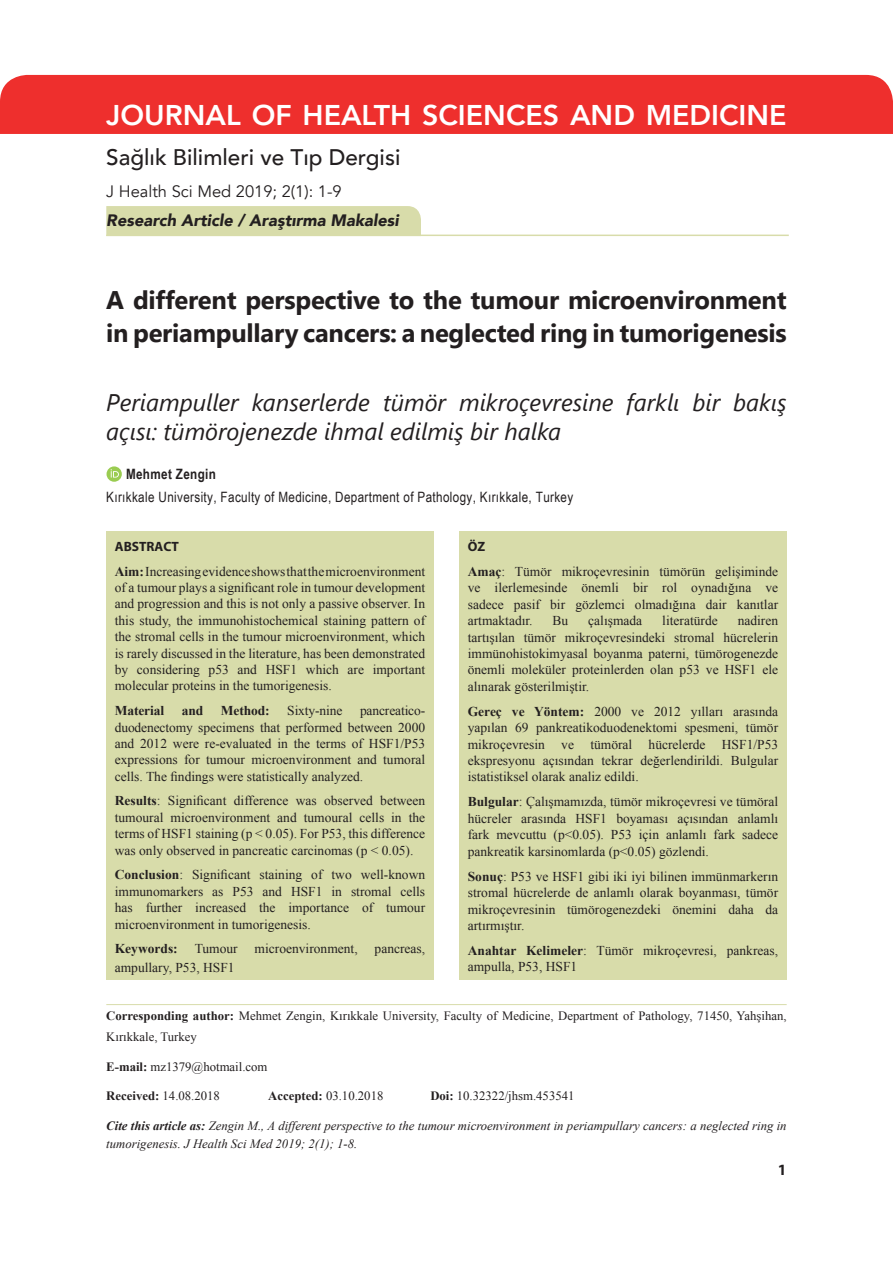
<style>
.page{position:relative;width:893px;height:1263px;background:#fff}
.page>*{position:absolute;margin:0;border:0;box-sizing:border-box;transform-origin:0 0}
.t1{font:800 28.5px "Avenir";color:#fff}
.t2{font:700 25.5px/32.1px "Segoe UI";letter-spacing:-.01em;color:#231f20}
.t3{font:italic 24px/28.8px "Segoe UI";color:#231f20}
.t4{font:500 22.5px "Avenir";color:#231f20}
.t5{font:italic 900 16.5px "Avenir";color:#231f20}
.t6{font:16.5px "Avenir";color:#231f20}
.t7{font:700 15.75px "Branding Sans";color:#231f20}
.t8{font:14.25px "Arial Narrow";letter-spacing:.025em;color:#231f20}
.t9{font:700 14.25px "Arial Narrow";letter-spacing:.025em;color:#231f20}
.t10{font:13.5px/16.5px "Times New Roman";color:#231f20;text-align:justify}
.t11{font:700 13.5px "Times New Roman";letter-spacing:-.01em;color:#231f20}
.t12{font:700 13.5px "Branding Sans";color:#231f20}
.t13{font:12.75px/21.1px "Times New Roman";color:#231f20}
.t14{font:italic 12.75px/17.2px "Times New Roman";color:#231f20}
.s1{font-weight:700}
</style>
<div class="page">
<svg style="left:107px;top:466px;width:15px;height:16px"></svg>
<svg style="left:111px;top:469px;width:8px;height:9px"></svg>
<div style="left:459px;top:531px;width:328px;height:449px;background:#d8dcaa"></div>
<div style="left:106px;top:531px;width:328px;height:449px;background:#d8dcaa"></div>
<hr style="left:106px;top:1004px;width:681px;height:1px;background:#d8dcaa">
<hr style="left:106px;top:235px;width:683px;height:1px;background:#d8dcaa">
<div style="left:0;top:75px;width:893px;height:59px;background:#ee2f2d"></div>
<div style="left:106px;top:206px;width:315px;height:29px;background:#d8dcaa"></div>
<h1 class="t1" style="left:106px;top:93px;width:682px">JOURNAL OF HEALTH SCIENCES AND MEDICINE</h1>
<h3 class="t4" style="left:106px;top:137px;width:296px">Sağlık Bilimleri ve Tıp Dergisi</h3>
<p class="t6" style="left:106px;top:181px;width:237px">J Health Sci Med 2019; 2(1): 1-9</p>
<p class="t5" style="left:106px;top:207px;width:294px">Research Article / Araştırma Makalesi</p>
<h2 class="t2" style="left:106px;top:283px;width:682px">A different perspective to the tumour microenvironment in periampullary cancers: a neglected ring in tumorigenesis</h2>
<h3 class="t3" style="left:106px;top:387px;width:682px">Periampuller kanserlerde tümör mikroçevresine farklı bir bakış açısı: tümörojenezde ihmal edilmiş bir halka</h3>
<p class="t9" style="left:126px;top:463px;width:91px">Mehmet Zengin</p>
<p class="t8" style="left:106px;top:487px;width:469px">Kırıkkale University, Faculty of Medicine, Department of Pathology, Kırıkkale, Turkey</p>
<p class="t12" style="left:468px;top:539px;width:19px">ÖZ</p>
<p class="t10" style="left:468px;top:563px;width:312px"><span class="s1">Amaç</span>: Tümör mikroçevresinin tümörün gelişiminde ve ilerlemesinde önemli bir rol oynadığına ve sadece pasif bir gözlemci olmadığına dair kanıtlar artmaktadır.</p>
<p class="t12" style="left:115px;top:539px;width:65px">ABSTRACT</p>
<p class="t10" style="left:115px;top:563px;width:312px"><span class="s1">Aim:</span> Increasing evidence shows that the microenvironment of a tumour plays a significant role in tumour development and progression and this is not only a passive observer. In this study, the immunohistochemical staining pattern of the stromal cells in the tumour microenvironment, which is rarely discussed in the literature, has been demonstrated by considering p53 and HSF1 which are important molecular proteins in the tumorigenesis.</p>
<p class="t11" style="left:115px;top:701px;width:51px">Material</p>
<p class="t11" style="left:182px;top:701px;width:23px">and</p>
<p class="t11" style="left:221px;top:701px;width:50px">Method:</p>
<p class="t10" style="left:287px;top:702px;width:57px">Sixty-nine</p>
<p class="t10" style="left:468px;top:612px;width:312px;text-indent:270px">nadiren tartışılan tümör mikroçevresindeki stromal hücrelerin immünohistokimyasal boyanma paterni, tümörogenezde önemli moleküler proteinlerden olan p53 ve HSF1 ele alınarak gösterilmiştir.</p>
<p class="t10" style="left:468px;top:703px;width:312px"><span class="s1">Gereç ve Yöntem:</span> 2000 ve 2012 yılları arasında yapılan 69 pankreatikoduodenektomi spesmeni, tümör mikroçevresin ve tümöral hücrelerde HSF1/P53 ekspresyonu açısından tekrar değerlendirildi. Bulgular istatistiksel olarak analiz edildi.</p>
<p class="t10" style="left:468px;top:793px;width:312px"><span class="s1">Bulgular</span>: Çalışmamızda, tümör mikroçevresi ve tümöral hücreler arasında HSF1 boyaması açısından anlamlı fark mevcuttu (p&lt;0.05). P53 için anlamlı fark sadece pankreatik karsinomlarda (p&lt;0.05) gözlendi.</p>
<p class="t10" style="left:468px;top:868px;width:312px"><span class="s1">Sonuç</span>: P53 ve HSF1 gibi iki iyi bilinen immünmarkerın stromal hücrelerde de anlamlı olarak boyanması, tümör mikroçevresinin tümörogenezdeki önemini daha da artırmıştır.</p>
<p class="t10" style="left:468px;top:942px;width:312px"><span class="s1">Anahtar Kelimeler</span>: Tümör mikroçevresi, pankreas, ampulla, P53, HSF1</p>
<p class="t10" style="left:553px;top:612px;width:17px">Bu</p>
<p class="t10" style="left:588px;top:612px;width:55px">çalışmada</p>
<p class="t10" style="left:662px;top:612px;width:57px">literatürde</p>
<p class="t10" style="left:115px;top:702px;width:312px;text-indent:245px">pancreatico&shy;duodenectomy specimens that performed between 2000 and 2012 were re-evaluated in the terms of HSF1/P53 expressions for tumour microenvironment and tumoral cells. The findings were statistically analyzed.</p>
<p class="t10" style="left:115px;top:792px;width:312px"><span class="s1">Results</span>: Significant difference was observed between tumoural microenvironment and tumoural cells in the terms of HSF1 staining (p &lt; 0.05). For P53, this difference was only observed in pancreatic carcinomas (p &lt; 0.05).</p>
<p class="t10" style="left:115px;top:866px;width:312px"><span class="s1">Conclusion</span>: Significant staining of two well-known immunomarkers as P53 and HSF1 in stromal cells has further increased the importance of tumour microenvironment in tumorigenesis.</p>
<p class="t11" style="left:115px;top:939px;width:64px">Keywords:</p>
<p class="t10" style="left:195px;top:940px;width:45px">Tumour</p>
<p class="t10" style="left:255px;top:940px;width:105px">microenvironment,</p>
<p class="t10" style="left:375px;top:940px;width:52px">pancreas,</p>
<p class="t10" style="left:115px;top:958px;width:121px">ampullary, P53, HSF1</p>
<p class="t13" style="left:106px;top:1004px;width:682px"><span class="s1">Corresponding author:</span> Mehmet Zengin, Kırıkkale University, Faculty of Medicine, Department of Pathology, 71450, Yahşihan,<br>Kırıkkale, Turkey</p>
<p class="t13" style="left:106px;top:1055px;width:163px"><span class="s1">E-mail:</span> mz1379@hotmail.com</p>
<p class="t13" style="left:106px;top:1085px;width:115px"><span class="s1">Received:</span> 14.08.2018</p>
<p class="t13" style="left:268px;top:1085px;width:117px"><span class="s1">Accepted:</span> 03.10.2018</p>
<p class="t13" style="left:430px;top:1085px;width:146px"><span class="s1">Doi:</span> 10.32322/jhsm.453541</p>
<p class="t14" style="left:106px;top:1117px;width:682px"><span class="s1">Cite this article as:</span> Zengin M., A different perspective to the tumour microenvironment in periampullary cancers: a neglected ring in tumorigenesis. J Health Sci Med 2019; 2(1); 1-8.</p>
<p class="t7" style="left:778px;top:1162px;width:10px">1</p>
</div>
